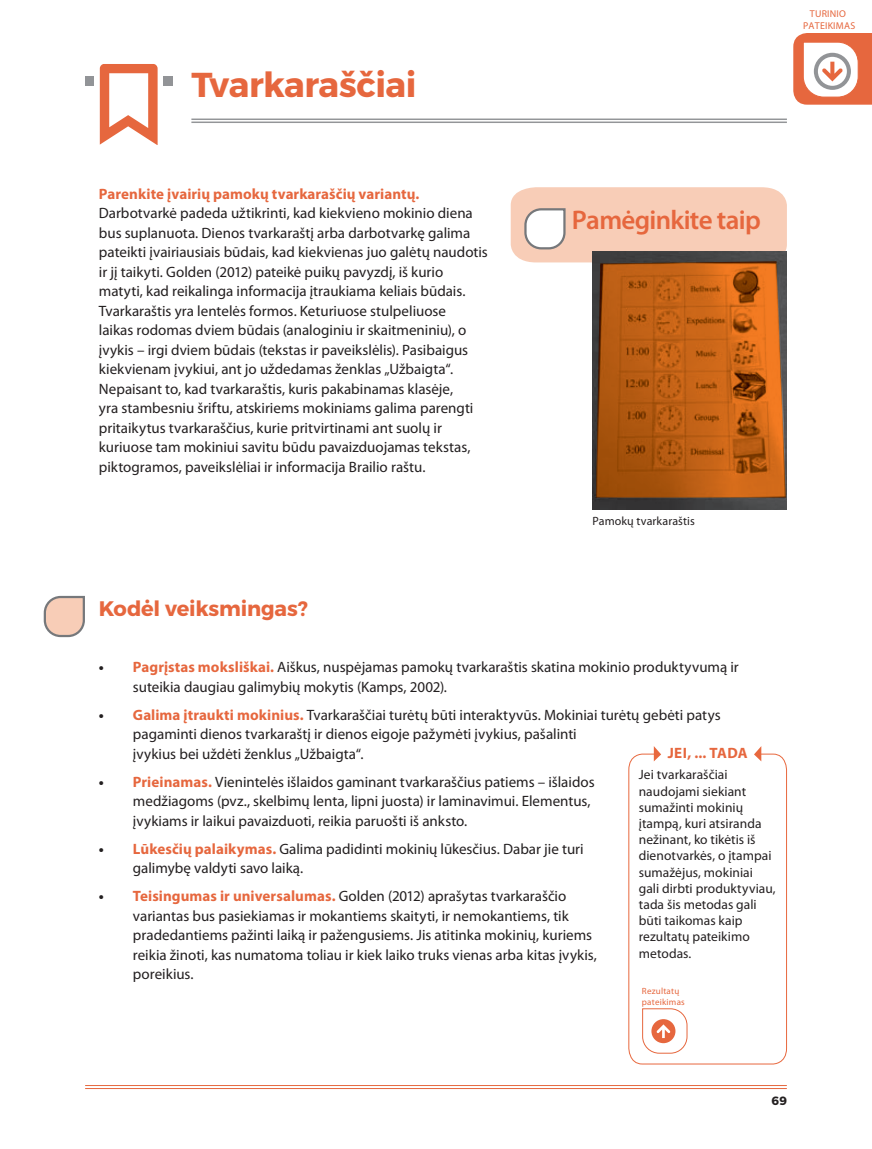
<style>
.page{position:relative;width:872px;height:1149px;background:#fff}
.page>*{position:absolute;margin:0;border:0;box-sizing:border-box;transform-origin:0 0}
.t1{font:700 34.5px "Montserrat";letter-spacing:-.015em;color:#e6673e}
.t2{font:600 27px "Myriad Pro";letter-spacing:-.025em;color:#e6673e}
.t3{font:700 21px "Montserrat";letter-spacing:-.01em;color:#e6673e}
.t4{font:15px/19.5px "Myriad Pro";color:#231f20}
.t5{font:700 15px "Myriad Pro";letter-spacing:.005em;color:#e6673e}
.t6{font:13.5px/16.2px "Myriad Pro";color:#231f20}
.t7{font:12px "Myriad Pro";letter-spacing:.01em;color:#231f20}
.t8{font:700 12px "Montserrat";color:#231f20}
.t9{font:9.9px/11.9px "Myriad";letter-spacing:.02em;color:#e6673e;text-align:center}
.t10{font:9px/10.8px "Myriad Pro";letter-spacing:.025em;color:#e6673e}
.s1{font-weight:700}
.s2{font-weight:700;color:#e6673e}
</style>
<div class="page">
<hr style="left:85px;top:1084px;width:701px;height:1px;background:#e6673e">
<hr style="left:85px;top:1087px;width:701px;height:1px;background:#e6673e">
<svg style="left:793px;top:33px;width:79px;height:72px"></svg>
<div style="left:85px;top:76px;width:9px;height:9px;background:#929497"></div>
<div style="left:163px;top:76px;width:10px;height:9px;background:#929497"></div>
<svg style="left:100px;top:64px;width:58px;height:81px"></svg>
<hr style="left:191px;top:118px;width:596px;height:2px;background:#939598">
<hr style="left:191px;top:121px;width:596px;height:2px;background:#939598">
<svg style="left:511px;top:187px;width:276px;height:75px"></svg>
<svg style="left:43px;top:595px;width:42px;height:42px"></svg>
<svg style="left:628px;top:753px;width:159px;height:311px"></svg>
<svg style="left:754px;top:746px;width:7px;height:15px"></svg>
<svg style="left:654px;top:746px;width:7px;height:15px"></svg>
<div style="left:639px;top:984px;width:50px;height:70px;background:#fff"></div>
<svg style="left:642px;top:1008px;width:45px;height:45px"></svg>
<div style="left:663px;top:741px;width:89px;height:21px;background:#fff"></div>
<img style="left:592px;top:252px;width:195px;height:257px">
<h1 class="t1" style="left:191px;top:64px;width:227px">Tvarkaraščiai</h1>
<p class="t9" style="left:803px;top:8px;width:54px">TURINIO<br>PATEIKIMAS</p>
<p class="t5" style="left:99px;top:184px;width:322px">Parenkite įvairių pamokų tvarkaraščių variantų.</p>
<p class="t4" style="left:99px;top:203px;width:390px">Darbotvarkė padeda užtikrinti, kad kiekvieno mokinio diena bus suplanuota. Dienos tvarkaraštį arba darbotvarkę galima pateikti įvairiausiais būdais, kad kiekvienas juo galėtų naudotis ir jį taikyti. Golden (2012) pateikė puikų pavyzdį, iš kurio matyti, kad reikalinga informacija įtraukiama keliais būdais.<br>Tvarkaraštis yra lentelės formos. Keturiuose stulpeliuose<br>laikas rodomas dviem būdais (analoginiu ir skaitmeniniu), o įvykis – irgi dviem būdais (tekstas ir paveikslėlis). Pasibaigus kiekvienam įvykiui, ant jo uždedamas ženklas „Užbaigta“.<br>Nepaisant to, kad tvarkaraštis, kuris pakabinamas klasėje,<br>yra stambesniu šriftu, atskiriems mokiniams galima parengti pritaikytus tvarkaraščius, kurie pritvirtinami ant suolų ir kuriuose tam mokiniui savitu būdu pavaizduojamas tekstas, piktogramos, paveikslėliai ir informacija Brailio raštu.</p>
<h2 class="t2" style="left:572px;top:203px;width:190px">Pamėginkite taip</h2>
<h3 class="t3" style="left:99px;top:595px;width:210px">Kodėl veiksmingas?</h3>
<p class="t7" style="left:592px;top:513px;width:104px">Pamokų tvarkaraštis</p>
<p class="t4" style="left:133px;top:657px;width:607px;text-indent:-34px"><span class="s1">•</span> <span class="s2">Pagrįstas moksliškai.</span> Aiškus, nuspėjamas pamokų tvarkaraštis skatina mokinio produktyvumą ir suteikia daugiau galimybių mokytis (Kamps, 2002).</p>
<p class="t4" style="left:133px;top:704px;width:589px;text-indent:-34px"><span class="s1">•</span> <span class="s2">Galima įtraukti mokinius.</span> Tvarkaraščiai turėtų būti interaktyvūs. Mokiniai turėtų gebėti patys pagaminti dienos tvarkaraštį ir dienos eigoje pažymėti įvykius, pašalinti<br>įvykius bei uždėti ženklus „Užbaigta“.</p>
<p class="t4" style="left:133px;top:771px;width:463px;text-indent:-34px"><span class="s1">•</span> <span class="s2">Prieinamas.</span> Vienintelės išlaidos gaminant tvarkaraščius patiems – išlaidos medžiagoms (pvz., skelbimų lenta, lipni juosta) ir laminavimui. Elementus, įvykiams ir laikui pavaizduoti, reikia paruošti iš anksto.</p>
<p class="t4" style="left:133px;top:838px;width:452px;text-indent:-34px"><span class="s1">•</span> <span class="s2">Lūkesčių palaikymas.</span> Galima padidinti mokinių lūkesčius. Dabar jie turi galimybę valdyti savo laiką.</p>
<p class="t4" style="left:133px;top:886px;width:465px;text-indent:-34px"><span class="s1">•</span> <span class="s2">Teisingumas ir universalumas.</span> Golden (2012) aprašytas tvarkaraščio variantas bus pasiekiamas ir mokantiems skaityti, ir nemokantiems, tik pradedantiems pažinti laiką ir pažengusiems. Jis atitinka mokinių, kuriems reikia žinoti, kas numatoma toliau ir kiek laiko truks vienas arba kitas įvykis, poreikius.</p>
<p class="t5" style="left:667px;top:742px;width:81px">JEI, ... TADA</p>
<p class="t6" style="left:639px;top:766px;width:138px">Jei tvarkaraščiai naudojami siekiant sumažinti mokinių įtampą, kuri atsiranda nežinant, ko tikėtis iš dienotvarkės, o įtampai sumažėjus, mokiniai gali dirbti produktyviau, tada šis metodas gali būti taikomas kaip rezultatų pateikimo metodas.</p>
<p class="t10" style="left:642px;top:985px;width:44px">Rezultatų pateikimas</p>
<p class="t8" style="left:771px;top:1093px;width:17px">69</p>
</div>
